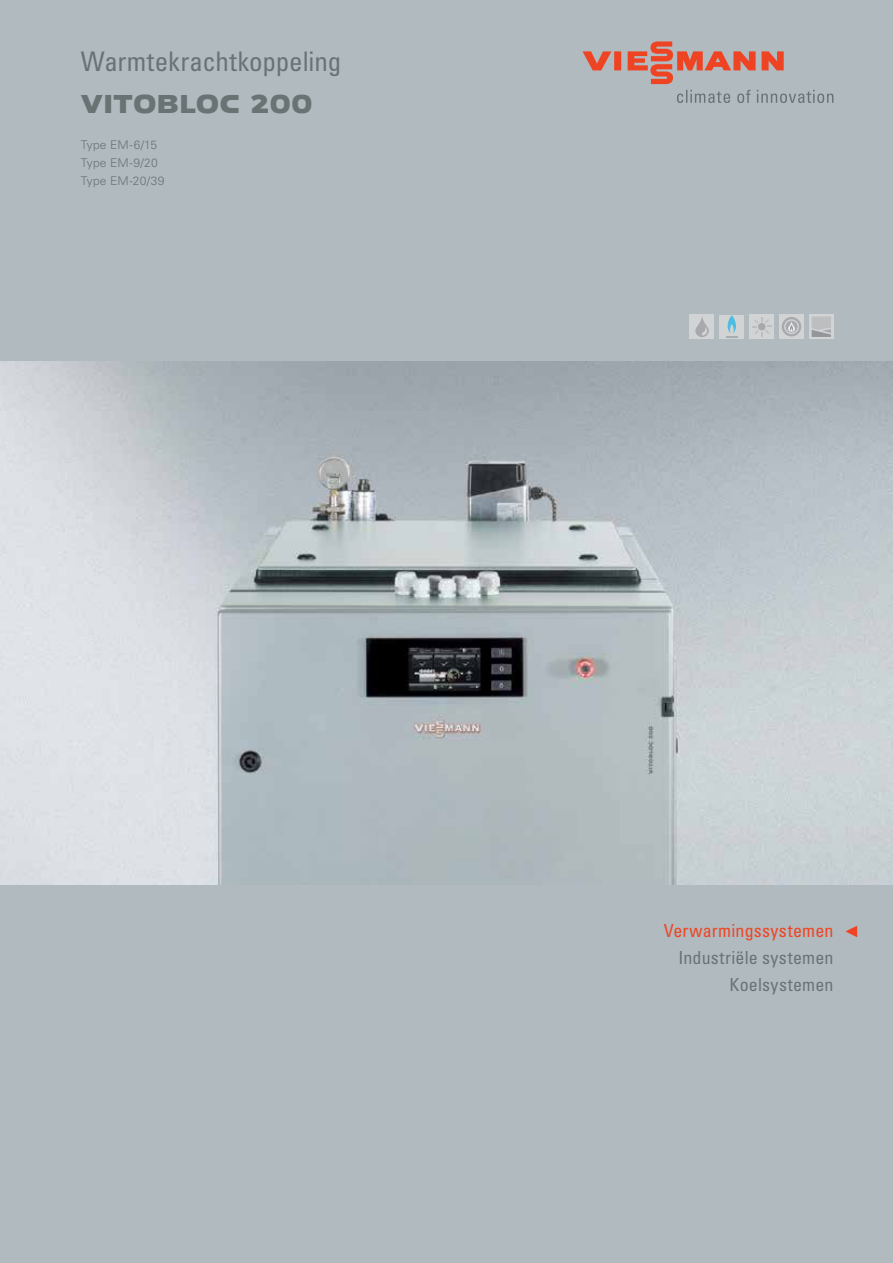
<style>
.page{position:relative;width:893px;height:1263px;background:#b1babf}
.page>*{position:absolute;margin:0;border:0;box-sizing:border-box;transform-origin:0 0}
.t1{font:condensed 27px "Univers LT Std";letter-spacing:-.005em;color:#6a7374}
.t2{font:27px "VIESSMANN Normal";letter-spacing:-.01em;color:#6a7374}
.t3{font:condensed 18px/27px "Univers LT Std";letter-spacing:.01em;color:#6a7374;text-align:right}
.t4{font:condensed 18px "Univers LT Std";letter-spacing:.01em;color:#ef4423}
.t5{font:300 12px/18px "Univers LT Std";letter-spacing:.015em;color:#6a7374}
</style>
<div class="page">
<div style="left:750px;top:315px;width:24px;height:24px;background:#d1d3d4"></div>
<svg style="left:752px;top:317px;width:19px;height:19px"></svg>
<div style="left:809px;top:315px;width:24px;height:24px;background:#d1d3d4"></div>
<svg style="left:812px;top:317px;width:19px;height:20px"></svg>
<div style="left:779px;top:315px;width:24px;height:24px;background:#d1d3d4"></div>
<div style="left:782px;top:317px;width:19px;height:19px;background:#a7a9ac;border-radius:50%"></div>
<svg style="left:784px;top:319px;width:15px;height:15px"></svg>
<div style="left:720px;top:315px;width:24px;height:23px;background:#d1d3d4"></div>
<svg style="left:726px;top:315px;width:12px;height:22px"></svg>
<div style="left:690px;top:315px;width:24px;height:24px;background:#d1d3d4"></div>
<svg style="left:695px;top:317px;width:14px;height:20px"></svg>
<img style="left:0;top:361px;width:893px;height:523px">
<svg style="left:677px;top:90px;width:156px;height:13px"></svg>
<svg style="left:583px;top:41px;width:201px;height:43px"></svg>
<svg style="left:845px;top:926px;width:12px;height:11px"></svg>
<h1 class="t1" style="left:81px;top:44px;width:262px">Warmtekrachtkoppeling</h1>
<h1 class="t2" style="left:81px;top:86px;width:234px">VITOBLOC 200</h1>
<p class="t5" style="left:81px;top:136px;width:85px">Type EM-6/15<br>Type EM-9/20<br>Type EM-20/39</p>
<h2 class="t4" style="left:664px;top:920px;width:171px">Verwarmingssystemen</h2>
<h2 class="t3" style="left:678px;top:944px;width:157px">Industriële systemen<br>Koelsystemen</h2>
</div>
